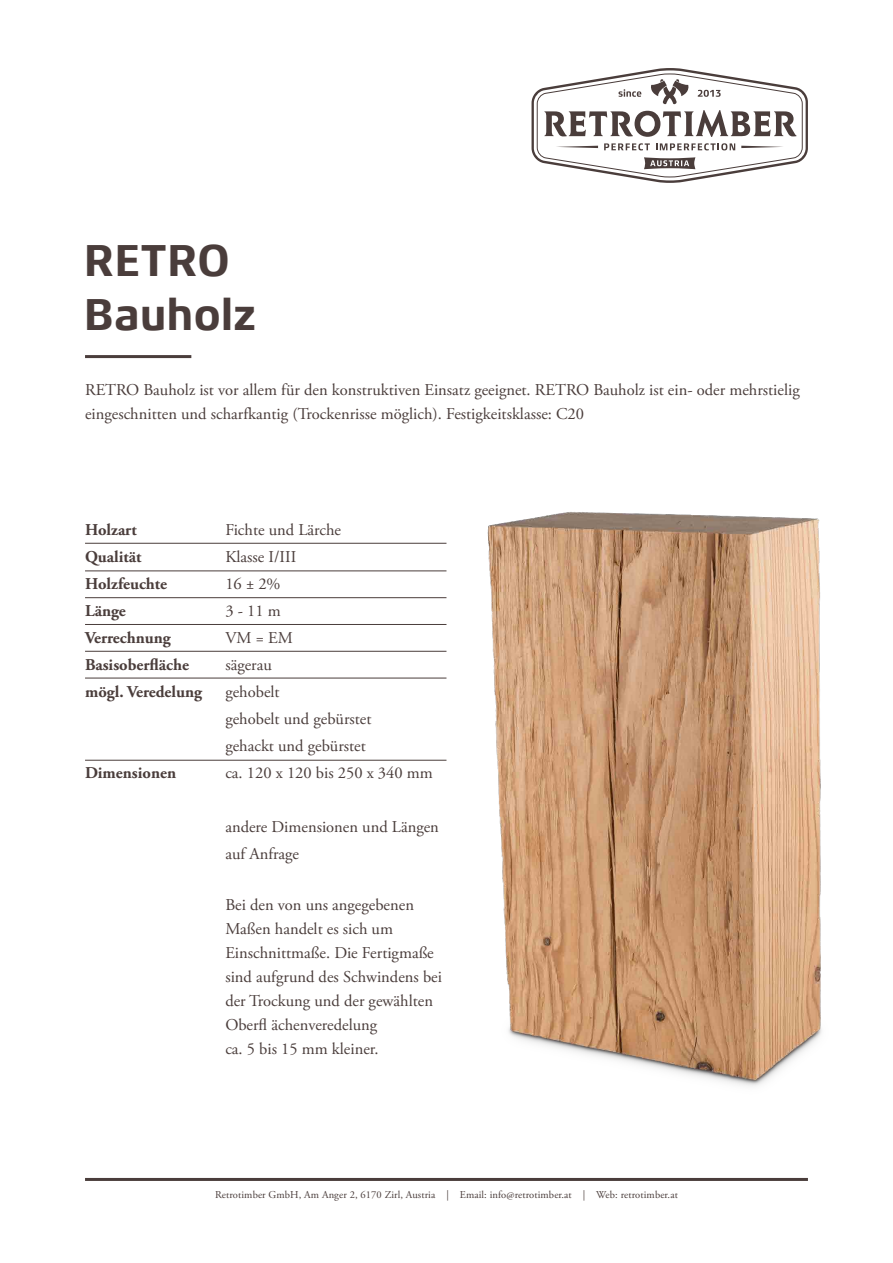
<style>
.page{position:relative;width:893px;height:1263px;background:#fff}
.page>*{position:absolute;margin:0;border:0;box-sizing:border-box;transform-origin:0 0}
.t1{font:700 45px/54px "Xenois Sans Pro";color:#4a3d3b}
.t2{font:16.5px/27px "Adobe Garamond Pro";color:#4a3d3b}
.t3{font:700 16.5px/27px "Adobe Garamond Pro";color:#4a3d3b}
.t4{font:10.5px "Adobe Garamond Pro";letter-spacing:.01em;color:#4a3d3b}
</style>
<div class="page">
<svg style="left:531px;top:68px;width:277px;height:115px"></svg>
<hr style="left:85px;top:1178px;width:723px;height:3px;background:#4a3d3b">
<hr style="left:85px;top:355px;width:106px;height:3px;background:#4a3d3b">
<hr style="left:85px;top:543px;width:361px;height:1px;background:#4a3d3b">
<hr style="left:85px;top:571px;width:361px;height:1px;background:#4a3d3b">
<hr style="left:85px;top:597px;width:361px;height:1px;background:#4a3d3b">
<hr style="left:85px;top:624px;width:361px;height:1px;background:#4a3d3b">
<hr style="left:85px;top:651px;width:361px;height:1px;background:#4a3d3b">
<hr style="left:85px;top:678px;width:361px;height:1px;background:#4a3d3b">
<hr style="left:85px;top:760px;width:361px;height:1px;background:#4a3d3b">
<img style="left:442px;top:512px;width:380px;height:574px">
<h1 class="t1" style="left:84px;top:234px;width:173px">RETRO<br>Bauholz</h1>
<p class="t2" style="left:85px;top:378px;width:716px;line-height:24px">RETRO Bauholz ist vor allem für den konstruktiven Einsatz geeignet. RETRO Bauholz ist ein- oder mehrstielig eingeschnitten und scharfkantig (Trockenrisse möglich). Festigkeitsklasse: C20</p>
<p class="t3" style="left:85px;top:517px;width:119px">Holzart<br>Qualität<br>Holzfeuchte<br>Länge<br>Verrechnung<br>Basisoberfläche mögl. Veredelung</p>
<p class="t3" style="left:85px;top:759px;width:93px">Dimensionen</p>
<p class="t2" style="left:225px;top:517px;width:209px">Fichte und Lärche<br>Klasse I/III<br>16 ± 2%<br>3 - 11 m<br>VM = EM<br>sägerau<br>gehobelt<br>gehobelt und gebürstet<br>gehackt und gebürstet<br>ca. 120 x 120 bis 250 x 340 mm</p>
<p class="t2" style="left:225px;top:814px;width:215px">andere Dimensionen und Längen auf Anfrage</p>
<p class="t2" style="left:225px;top:893px;width:218px;line-height:24px">Bei den von uns angegebenen<br>Maßen handelt es sich um<br>Einschnittmaße. Die Fertigmaße sind aufgrund des Schwindens bei der Trockung und der gewählten<br>Oberfl ächenveredelung<br>ca. 5 bis 15 mm kleiner.</p>
<p class="t4" style="left:215px;top:1189px;width:464px">Retrotimber GmbH, Am Anger 2, 6170 Zirl, Austria | Email: info@retrotimber.at | Web: retrotimber.at</p>
</div>
